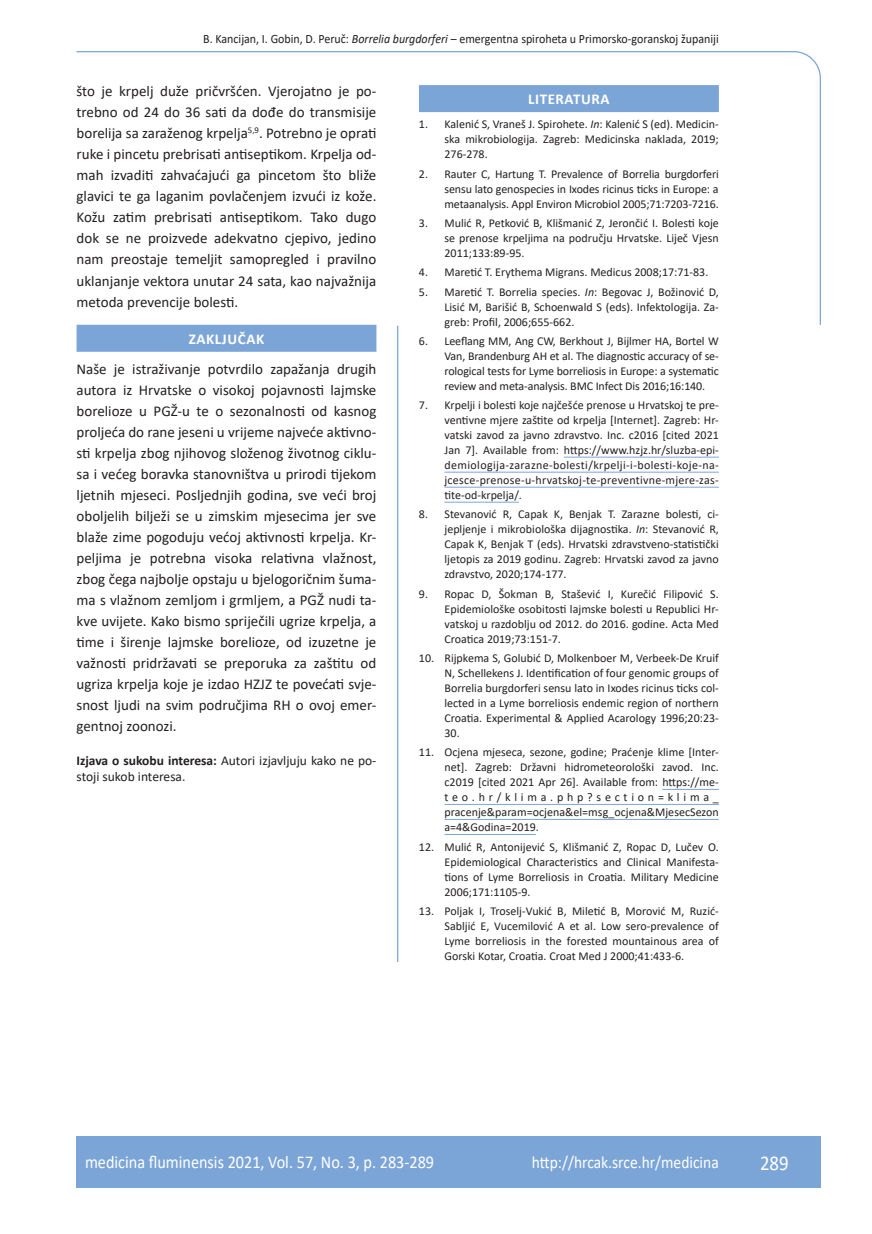
<style>
.page{position:relative;width:872px;height:1234px;background:#fff}
.page>*{position:absolute;margin:0;border:0;box-sizing:border-box;transform-origin:0 0}
.t1{font:21px "Calibri";color:#fff;scale:.9 1}
.t2{font:18px "Calibri";color:#fff;scale:.9 1}
.t3{font:17.25px "Calibri";color:#fff;scale:.9 1}
.osnovni_tekst{font:15px/21px "Calibri";color:#231f20;text-align:justify}
.naslov_ruler{font:700 15px "Calibri";letter-spacing:.04em;color:#fff}
.izjava{font:13.5px/16.5px "Calibri";color:#231f20}
.glava{font:12.75px "Calibri";color:#231f20;scale:.94 1}
.literatura{font:12px/15px "Calibri";color:#231f20;text-align:justify}
.s1{font-style:italic}
.s2{font-weight:700}
</style>
<div class="page">
<svg style="left:76px;top:51px;width:745px;height:275px"></svg>
<hr style="left:397px;top:325px;width:1px;height:636px;background:#7ca5d7">
<div style="left:77px;top:1135px;width:744px;height:51px;background:#7ca5d7"></div>
<div style="left:77px;top:325px;width:299px;height:27px;background:#7ca5d7"></div>
<div style="left:419px;top:85px;width:300px;height:27px;background:#7ca5d7"></div>
<hr style="left:564px;top:456px;width:155px;height:1px;background:#7ca5d7">
<hr style="left:444px;top:471px;width:275px;height:1px;background:#7ca5d7">
<hr style="left:444px;top:486px;width:275px;height:1px;background:#7ca5d7">
<hr style="left:444px;top:501px;width:75px;height:1px;background:#7ca5d7">
<hr style="left:662px;top:788px;width:57px;height:1px;background:#7ca5d7">
<hr style="left:444px;top:803px;width:275px;height:1px;background:#7ca5d7">
<hr style="left:444px;top:818px;width:275px;height:1px;background:#7ca5d7">
<hr style="left:444px;top:833px;width:92px;height:1px;background:#7ca5d7">
<p class="glava" style="left:203px;top:29px;width:550px">B. Kancijan, I. Gobin, D. Peruč: <span class="s1">Borrelia burgdorferi</span> – emergentna spiroheta u Primorsko-goranskoj županiji</p>
<p class="osnovni_tekst" style="left:77px;top:80px;width:301px">što je krpelj duže pričvršćen. Vjerojatno je po&shy;trebno od 24 do 36 sati da dođe do transmisije borelija sa zaraženog krpelja<sup>5,9</sup>. Potrebno je oprati ruke i pincetu prebrisati antiseptikom. Krpelja od&shy;mah izvaditi zahvaćajući ga pincetom što bliže glavici te ga laganim povlačenjem izvući iz kože.<br>Kožu zatim prebrisati antiseptikom. Tako dugo dok se ne proizvede adekvatno cjepivo, jedino nam preostaje temeljit samopregled i pravilno uklanjanje vektora unutar 24 sata, kao najvažnija metoda prevencije bolesti.</p>
<p class="naslov_ruler" style="left:189px;top:328px;width:77px">ZAKLJUČAK</p>
<p class="osnovni_tekst" style="left:77px;top:358px;width:301px">Naše je istraživanje potvrdilo zapažanja drugih autora iz Hrvatske o visokoj pojavnosti lajmske borelioze u PGŽ-u te o sezonalnosti od kasnog proljeća do rane jeseni u vrijeme najveće aktivno&shy;sti krpelja zbog njihovog složenog životnog ciklu&shy;sa i većeg boravka stanovništva u prirodi tijekom ljetnih mjeseci. Posljednjih godina, sve veći broj oboljelih bilježi se u zimskim mjesecima jer sve blaže zime pogoduju većoj aktivnosti krpelja. Kr&shy;peljima je potrebna visoka relativna vlažnost, zbog čega najbolje opstaju u bjelogoričnim šuma&shy;ma s vlažnom zemljom i grmljem, a PGŽ nudi ta&shy;kve uvijete. Kako bismo spriječili ugrize krpelja, a time i širenje lajmske borelioze, od izuzetne je važnosti pridržavati se preporuka za zaštitu od ugriza krpelja koje je izdao HZJZ te povećati svje&shy;snost ljudi na svim područjima RH o ovoj emer&shy;gentnoj zoonozi.</p>
<p class="izjava" style="left:77px;top:751px;width:301px"><span class="s2">Izjava o sukobu interesa:</span> Autori izjavljuju kako ne po&shy;stoji sukob interesa.</p>
<p class="naslov_ruler" style="left:528px;top:88px;width:83px">LITERATURA</p>
<p class="literatura" style="left:444px;top:117px;width:276px;text-indent:-26px">1. Kalenić S, Vraneš J. Spirohete. <span class="s1">In</span>: Kalenić S (ed). Medicin&shy;ska mikrobiologija. Zagreb: Medicinska naklada, 2019; 276-278.</p>
<p class="literatura" style="left:444px;top:166px;width:276px;text-indent:-26px">2. Rauter C, Hartung T. Prevalence of Borrelia burgdorferi sensu lato genospecies in Ixodes ricinus ticks in Europe: a metaanalysis. Appl Environ Microbiol 2005;71:7203-7216.</p>
<p class="literatura" style="left:444px;top:215px;width:276px;text-indent:-26px">3. Mulić R, Petković B, Klišmanić Z, Jerončić I. Bolesti koje se prenose krpeljima na području Hrvatske. Liječ Vjesn 2011;133:89-95.</p>
<p class="literatura" style="left:419px;top:264px;width:291px">4. Maretić T. Erythema Migrans. Medicus 2008;17:71-83.</p>
<p class="literatura" style="left:444px;top:284px;width:276px;text-indent:-26px">5. Maretić T. Borrelia species. <span class="s1">In</span>: Begovac J, Božinović D, Lisić M, Barišić B, Schoenwald S (eds). Infektologija. Za&shy;greb: Profil, 2006;655-662.</p>
<p class="literatura" style="left:444px;top:333px;width:276px;text-indent:-26px">6. Leeflang MM, Ang CW, Berkhout J, Bijlmer HA, Bortel W Van, Brandenburg AH et al. The diagnostic accuracy of se&shy;rological tests for Lyme borreliosis in Europe: a systematic review and meta-analysis. BMC Infect Dis 2016;16:140.</p>
<p class="literatura" style="left:444px;top:397px;width:276px;text-indent:-26px">7. Krpelji i bolesti koje najčešće prenose u Hrvatskoj te pre&shy;ventivne mjere zaštite od krpelja [Internet]. Zagreb: Hr&shy;vatski zavod za javno zdravstvo. Inc. c2016 [cited 2021<br>Jan 7]. Available from: https://www.hzjz.hr/sluzba-epi&shy;demiologija-zarazne-bolesti/krpelji-i-bolesti-koje-na&shy;jcesce-prenose-u-hrvatskoj-te-preventivne-mjere-zas&shy;tite-od-krpelja/.</p>
<p class="literatura" style="left:444px;top:506px;width:276px;text-indent:-26px">8. Stevanović R, Capak K, Benjak T. Zarazne bolesti, ci&shy;jepljenje i mikrobiološka dijagnostika. <span class="s1">In</span>: Stevanović R, Capak K, Benjak T (eds). Hrvatski zdravstveno-statistički ljetopis za 2019 godinu. Zagreb: Hrvatski zavod za javno zdravstvo, 2020;174-177.</p>
<p class="literatura" style="left:444px;top:586px;width:276px;text-indent:-26px">9. Ropac D, Šokman B, Stašević I, Kurečić Filipović S.<br>Epidemiološke osobitosti lajmske bolesti u Republici Hr&shy;vatskoj u razdoblju od 2012. do 2016. godine. Acta Med Croatica 2019;73:151-7.</p>
<p class="literatura" style="left:444px;top:650px;width:276px;text-indent:-26px">10. Rijpkema S, Golubić D, Molkenboer M, Verbeek-De Kruif N, Schellekens J. Identification of four genomic groups of Borrelia burgdorferi sensu lato in Ixodes ricinus ticks col&shy;lected in a Lyme borreliosis endemic region of northern Croatia. Experimental &amp; Applied Acarology 1996;20:23- 30.</p>
<p class="literatura" style="left:444px;top:744px;width:276px;text-indent:-26px">11. Ocjena mjeseca, sezone, godine; Praćenje klime [Inter&shy;net]. Zagreb: Državni hidrometeorološki zavod. Inc. c2019 [cited 2021 Apr 26]. Available from: https://me&shy;teo.hr/klima.php?section=klima_ pracenje&amp;param=ocjena&amp;el=msg_ocjena&amp;MjesecSezon a=4&amp;Godina=2019.</p>
<p class="literatura" style="left:444px;top:838px;width:276px;text-indent:-26px">12. Mulić R, Antonijević S, Klišmanić Z, Ropac D, Lučev O.<br>Epidemiological Characteristics and Clinical Manifesta&shy;tions of Lyme Borreliosis in Croatia. Military Medicine 2006;171:1105-9.</p>
<p class="literatura" style="left:444px;top:903px;width:276px;text-indent:-26px">13. Poljak I, Troselj-Vukić B, Miletić B, Morović M, Ruzić-Sabljić E, Vucemilović A et al. Low sero-prevalence of Lyme borreliosis in the forested mountainous area of Gorski Kotar, Croatia. Croat Med J 2000;41:433-6.</p>
<p class="t2" style="left:85px;top:1149px;width:389px">medicina fluminensis 2021, Vol. 57, No. 3, p. 283-289</p>
<p class="t3" style="left:532px;top:1150px;width:209px">http://hrcak.srce.hr/medicina</p>
<p class="t1" style="left:760px;top:1147px;width:33px">289</p>
</div>
